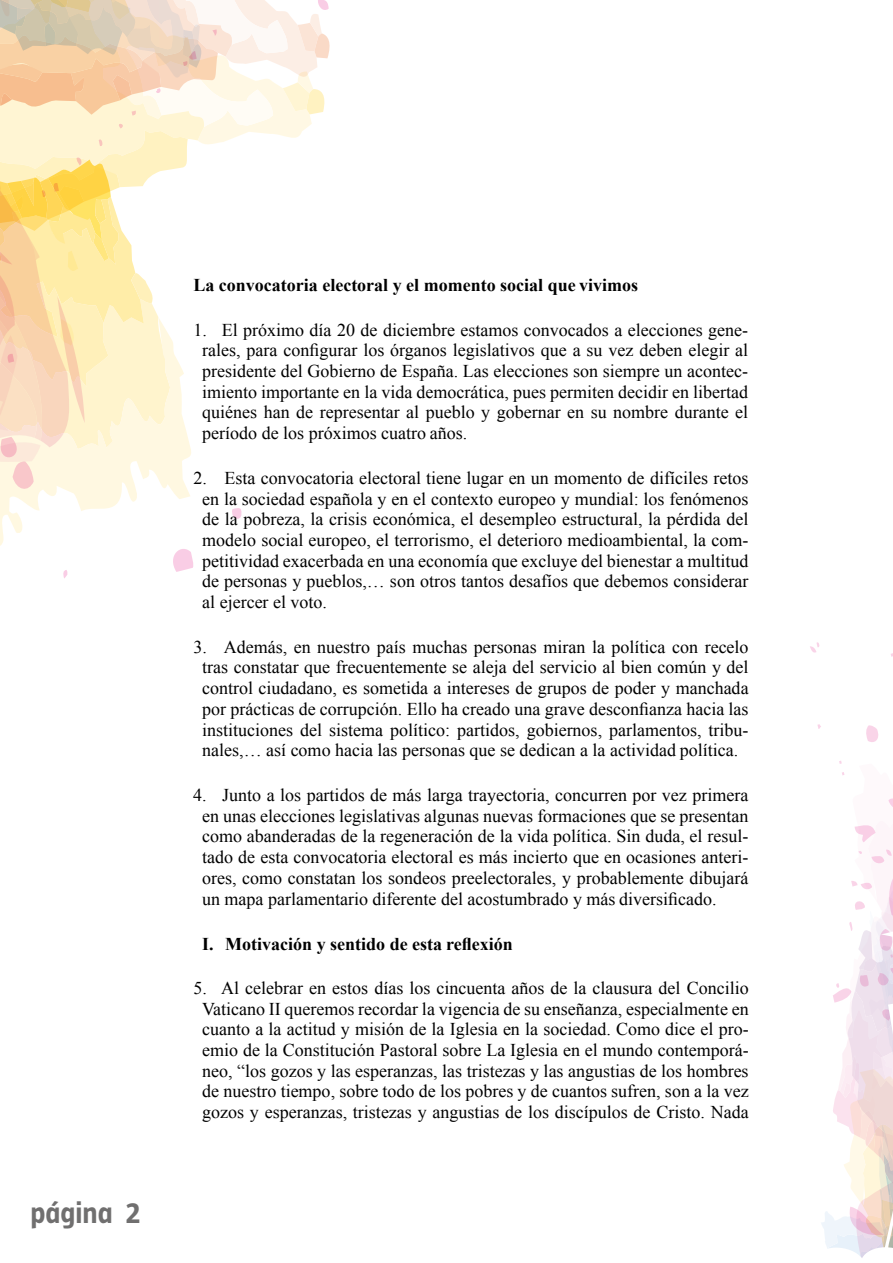
<style>
.page{position:relative;width:893px;height:1263px;background:#fff}
.page>*{position:absolute;margin:0;border:0;box-sizing:border-box;transform-origin:0 0}
.t1{font:700 30px "Taz";color:#706f6f}
.t2{font:18px/20.7px "Times New Roman";color:#000;text-align:justify}
.t3{font:700 18px "Times New Roman";color:#000}
</style>
<div class="page">
<svg style="left:810px;top:642px;width:83px;height:616px"></svg>
<svg style="left:0;top:493px;width:190px;height:53px"></svg>
<svg style="left:166px;top:542px;width:28px;height:30px"></svg>
<svg style="left:63px;top:570px;width:5px;height:8px"></svg>
<svg style="left:232px;top:508px;width:10px;height:11px"></svg>
<svg style="left:0;top:0;width:330px;height:493px"></svg>
<h1 class="t1" style="left:30px;top:1197px;width:112px">página 2</h1>
<p class="t3" style="left:193px;top:273px;width:446px">La convocatoria electoral y el momento social que vivimos</p>
<p class="t2" style="left:202px;top:319px;width:547px;text-indent:-9px">1. El próximo día 20 de diciembre estamos convocados a elecciones gene&shy;rales, para configurar los órganos legislativos que a su vez deben elegir al presidente del Gobierno de España. Las elecciones son siempre un acontec&shy;imiento importante en la vida democrática, pues permiten decidir en libertad quiénes han de representar al pueblo y gobernar en su nombre durante el período de los próximos cuatro años.</p>
<p class="t2" style="left:202px;top:467px;width:548px;text-indent:-9px">2. Esta convocatoria electoral tiene lugar en un momento de difíciles retos en la sociedad española y en el contexto europeo y mundial: los fenómenos de la pobreza, la crisis económica, el desempleo estructural, la pérdida del modelo social europeo, el terrorismo, el deterioro medioambiental, la com&shy;petitividad exacerbada en una economía que excluye del bienestar a multitud de personas y pueblos,… son otros tantos desafíos que debemos considerar al ejercer el voto.</p>
<p class="t2" style="left:193px;top:636px;width:557px;text-align:center">3. Además, en nuestro país muchas personas miran la política con recelo tras constatar que frecuentemente se aleja del servicio al bien común y del control ciudadano, es sometida a intereses de grupos de poder y manchada por prácticas de corrupción. Ello ha creado una grave desconfianza hacia las instituciones del sistema político: partidos, gobiernos, parlamentos, tribu&shy;nales,… así como hacia las personas que se dedican a la actividad política.</p>
<p class="t2" style="left:202px;top:784px;width:548px;text-indent:-9px">4. Junto a los partidos de más larga trayectoria, concurren por vez primera en unas elecciones legislativas algunas nuevas formaciones que se presentan como abanderadas de la regeneración de la vida política. Sin duda, el resul&shy;tado de esta convocatoria electoral es más incierto que en ocasiones anteri&shy;ores, como constatan los sondeos preelectorales, y probablemente dibujará un mapa parlamentario diferente del acostumbrado y más diversificado.</p>
<p class="t3" style="left:202px;top:931px;width:312px">I. Motivación y sentido de esta reflexión</p>
<p class="t2" style="left:193px;top:977px;width:557px;text-align:center">5. Al celebrar en estos días los cincuenta años de la clausura del Concilio Vaticano II queremos recordar la vigencia de su enseñanza, especialmente en cuanto a la actitud y misión de la Iglesia en la sociedad. Como dice el pro&shy;emio de la Constitución Pastoral sobre La Iglesia en el mundo contemporá&shy;neo, “los gozos y las esperanzas, las tristezas y las angustias de los hombres de nuestro tiempo, sobre todo de los pobres y de cuantos sufren, son a la vez gozos y esperanzas, tristezas y angustias de los discípulos de Cristo. Nada</p>
</div>
